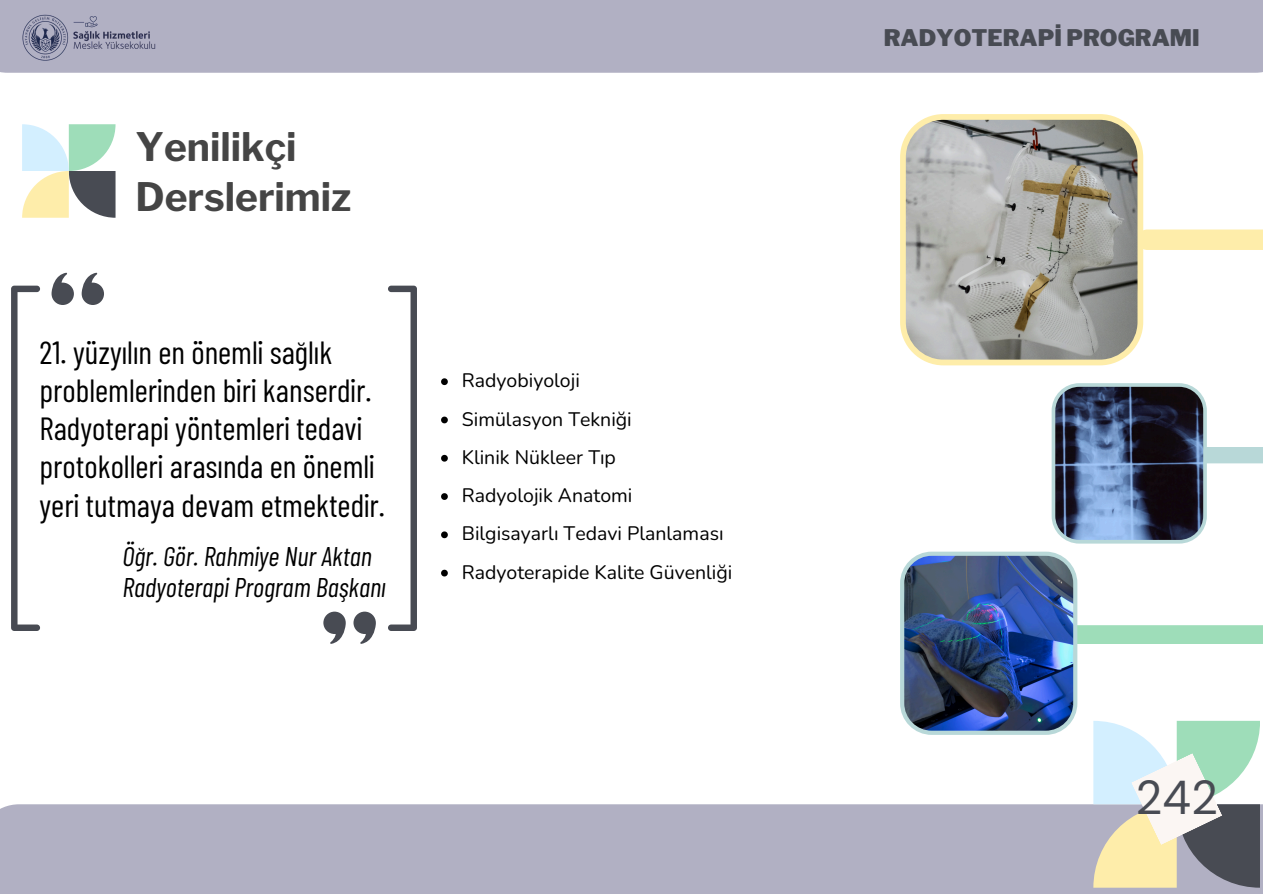
<style>
.page{position:relative;width:1263px;height:894px;background:#fff}
.page>*{position:absolute;margin:0;border:0;box-sizing:border-box;transform-origin:0 0}
.t1{font:47.25px "DM Sans";color:#484b53}
.t2{font:700 39px/49.5px "Libre Franklin";color:#454545}
.t3{font:32.1px/38.2px "Barlow Condensed";color:#000}
.t4{font:italic 27px/31.5px "Barlow Condensed";color:#000}
.t5{font:900 22.8px "Libre Franklin";color:#484b53}
.t6{font:19.5px "Nunito";color:#000}
</style>
<div class="page">
<div style="left:0;top:804px;width:1263px;height:89px;background:#b1b0c3"></div>
<div style="left:0;top:0;width:1263px;height:73px;background:#b1b0c3"></div>
<svg style="left:22px;top:124px;width:93px;height:94px"></svg>
<div style="left:1137px;top:229px;width:126px;height:21px;background:#feedaa"></div>
<svg style="left:900px;top:114px;width:243px;height:251px;background:#abaaa1"></svg>
<div style="left:1187px;top:446px;width:76px;height:17px;background:#b8d8d8"></div>
<svg style="left:1052px;top:383px;width:155px;height:160px;background:#4a5770"></svg>
<svg style="left:441px;top:378px;width:7px;height:7px"></svg>
<svg style="left:441px;top:416px;width:7px;height:7px"></svg>
<svg style="left:441px;top:455px;width:7px;height:6px"></svg>
<svg style="left:441px;top:493px;width:7px;height:7px"></svg>
<svg style="left:441px;top:531px;width:7px;height:7px"></svg>
<svg style="left:441px;top:569px;width:7px;height:7px"></svg>
<svg style="left:52px;top:272px;width:22px;height:33px"></svg>
<svg style="left:82px;top:272px;width:22px;height:33px"></svg>
<svg style="left:353px;top:611px;width:23px;height:33px"></svg>
<svg style="left:323px;top:611px;width:23px;height:33px"></svg>
<svg style="left:11px;top:285px;width:29px;height:345px"></svg>
<svg style="left:388px;top:285px;width:29px;height:345px"></svg>
<svg style="left:900px;top:551px;width:363px;height:336px"></svg>
<img style="left:12px;top:14px;width:155px;height:59px">
<p class="t2" style="left:135px;top:122px;width:217px">Yenilikçi<br>Derslerimiz</p>
<p class="t3" style="left:40px;top:331px;width:347px">21. yüzyılın en önemli sağlık problemlerinden biri kanserdir.<br>Radyoterapi yöntemleri tedavi protokolleri arasında en önemli yeri tutmaya devam etmektedir.</p>
<p class="t4" style="left:123px;top:539px;width:265px">Öğr. Gör. Rahmiye Nur Aktan<br>Radyoterapi Program Başkanı</p>
<p class="t6" style="left:462px;top:367px;width:117px">Radyobiyoloji</p>
<h2 class="t6" style="left:462px;top:406px;width:169px">Simülasyon Tekniği</h2>
<p class="t6" style="left:462px;top:444px;width:156px">Klinik Nükleer Tıp</p>
<h3 class="t6" style="left:462px;top:482px;width:169px">Radyolojik Anatomi</h3>
<p class="t6" style="left:462px;top:520px;width:263px">Bilgisayarlı Tedavi Planlaması</p>
<h4 class="t6" style="left:462px;top:559px;width:270px">Radyoterapide Kalite Güvenliği</h4>
<p class="t5" style="left:884px;top:24px;width:317px">RADYOTERAPİ PROGRAMI</p>
<p class="t1" style="left:1135px;top:766px;width:84px">242</p>
</div>
